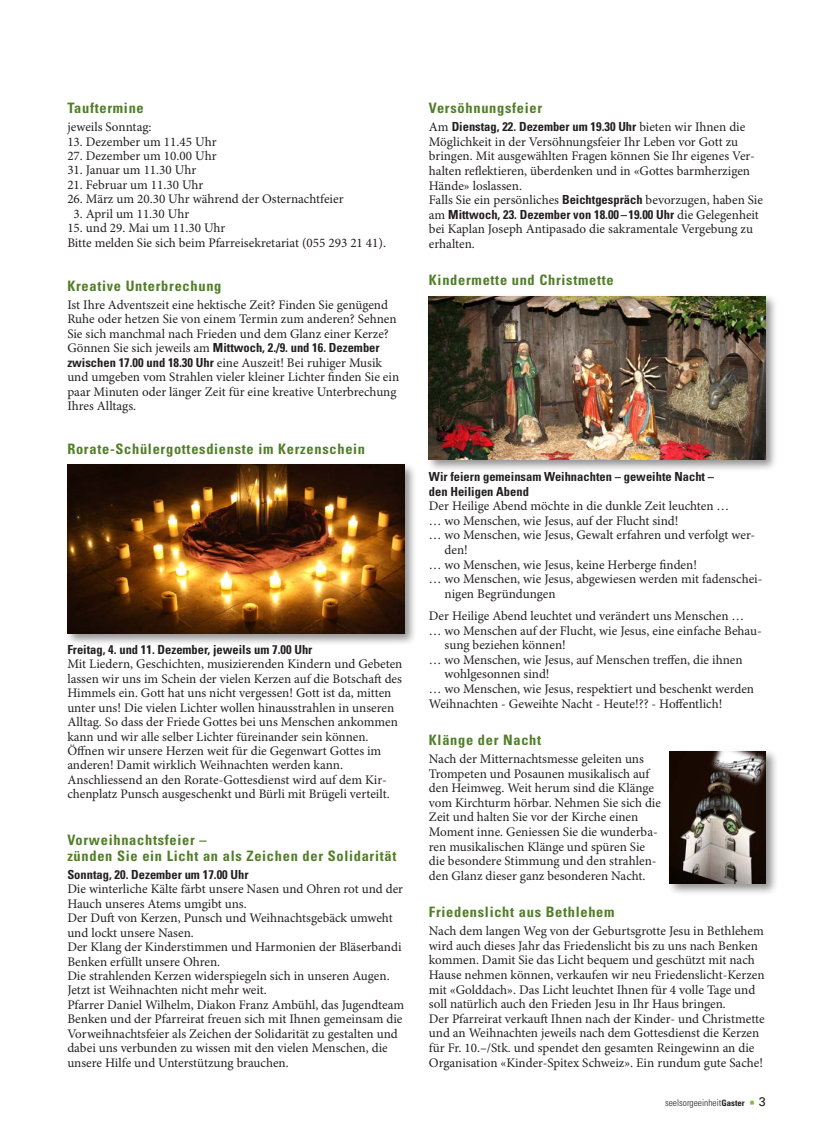
<style>
.page{position:relative;width:833px;height:1134px;background:#fff}
.page>*{position:absolute;margin:0;border:0;box-sizing:border-box;transform-origin:0 0}
.t1{font:700 condensed 14.38px/16.4px "Univers LT Std";letter-spacing:.05em;color:#517e28}
.t2{font:13.12px/14.5px "Minion Pro";color:#231f20}
.t3{font:700 condensed 12.5px/14.6px "Univers LT Std";color:#231f20}
.t4{font:300 condensed 9.38px "Univers LT Std";color:#231f20}
.s1{font-family:"Minion Pro";font-weight:400;font-stretch:normal;font-size:13.12px}
.s2{font-family:"Univers LT Std";font-weight:700;font-stretch:condensed;font-size:12.5px}
.s3{font-weight:700;font-size:8.75px}
.s4{font-family:"Minion Pro";font-weight:400;font-stretch:normal;font-size:13.12px;color:#82bb40}
.s5{font-weight:400;font-stretch:normal;font-size:12.5px}
</style>
<div class="page">
<div style="left:65px;top:462px;width:352px;height:184px;background:#231f20;opacity:.5"></div>
<img style="left:67px;top:465px;width:337px;height:168px">
<div style="left:426px;top:293px;width:352px;height:179px;background:#231f20;opacity:.5"></div>
<img style="left:429px;top:296px;width:336px;height:163px">
<div style="left:667px;top:748px;width:111px;height:148px;background:#231f20;opacity:.5"></div>
<img style="left:669px;top:751px;width:96px;height:132px">
<img style="left:705px;top:751px;width:60px;height:38px">
<p class="t1" style="left:67px;top:100px;width:78px">Tauftermine</p>
<p class="t2" style="left:67px;top:120px;width:86px">jeweils Sonntag:</p>
<p class="t2" style="left:67px;top:135px;width:151px">13. Dezember um 11.45 Uhr</p>
<p class="t2" style="left:67px;top:149px;width:151px">27. Dezember um 10.00 Uhr</p>
<p class="t2" style="left:67px;top:164px;width:130px">31. Januar um 11.30 Uhr</p>
<p class="t2" style="left:67px;top:178px;width:138px">21. Februar um 11.30 Uhr</p>
<p class="t2" style="left:67px;top:192px;width:278px">26. März um 20.30 Uhr während der Osternachtfeier</p>
<p class="t2" style="left:74px;top:207px;width:117px">3. April um 11.30 Uhr</p>
<p class="t2" style="left:67px;top:221px;width:320px">15. und 29. Mai um 11.30 Uhr<br>Bitte melden Sie sich beim Pfarreisekretariat (055 293 21 41).</p>
<p class="t1" style="left:67px;top:278px;width:156px">Kreative Unterbrechung</p>
<p class="t2" style="left:67px;top:298px;width:331px">Ist Ihre Adventszeit eine hektische Zeit? Finden Sie genügend<br>Ruhe oder hetzen Sie von einem Termin zum anderen? Sehnen<br>Sie sich manchmal nach Frieden und dem Glanz einer Kerze?</p>
<p class="t3" style="left:67px;top:340px;width:314px"><span class="s1">Gönnen Sie sich jeweils am</span> Mittwoch, 2./9. und 16. Dezember</p>
<p class="t2" style="left:67px;top:356px;width:333px"><span class="s2">zwischen 17.00 und 18.30 Uhr</span> eine Auszeit! Bei ruhiger Musik und umgeben vom Strahlen vieler kleiner Lichter finden Sie ein paar Minuten oder länger Zeit für eine kreative Unterbrechung Ihres Alltags.</p>
<p class="t1" style="left:67px;top:441px;width:299px">Rorate-Schülergottesdienste im Kerzenschein</p>
<p class="t3" style="left:67px;top:642px;width:247px">Freitag, 4. und 11. Dezember, jeweils um 7.00 Uhr</p>
<p class="t2" style="left:67px;top:657px;width:337px">Mit Liedern, Geschichten, musizierenden Kindern und Gebeten lassen wir uns im Schein der vielen Kerzen auf die Botschaft des Himmels ein. Gott hat uns nicht vergessen! Gott ist da, mitten unter uns! Die vielen Lichter wollen hinausstrahlen in unseren Alltag. So dass der Friede Gottes bei uns Menschen ankommen kann und wir alle selber Lichter füreinander sein können.<br>Öffnen wir unsere Herzen weit für die Gegenwart Gottes im anderen! Damit wirklich Weihnachten werden kann.<br>Anschliessend an den Rorate-Gottesdienst wird auf dem Kir&shy;chenplatz Punsch ausgeschenkt und Bürli mit Brügeli verteilt.</p>
<p class="t1" style="left:67px;top:831px;width:331px">Vorweihnachtsfeier –<br>zünden Sie ein Licht an als Zeichen der Solidarität</p>
<p class="t3" style="left:67px;top:867px;width:183px">Sonntag, 20. Dezember um 17.00 Uhr</p>
<p class="t2" style="left:67px;top:882px;width:338px">Die winterliche Kälte färbt unsere Nasen und Ohren rot und der Hauch unseres Atems umgibt uns.<br>Der Duft von Kerzen, Punsch und Weihnachtsgebäck umweht und lockt unsere Nasen.<br>Der Klang der Kinderstimmen und Harmonien der Bläserbandi Benken erfüllt unsere Ohren.<br>Die strahlenden Kerzen widerspiegeln sich in unseren Augen.<br>Jetzt ist Weihnachten nicht mehr weit.<br>Pfarrer Daniel Wilhelm, Diakon Franz Ambühl, das Jugendteam Benken und der Pfarreirat freuen sich mit Ihnen gemeinsam die Vorweihnachtsfeier als Zeichen der Solidarität zu gestalten und dabei uns verbunden zu wissen mit den vielen Menschen, die unsere Hilfe und Unterstützung brauchen.</p>
<p class="t1" style="left:429px;top:100px;width:115px">Versöhnungsfeier</p>
<p class="t3" style="left:429px;top:119px;width:318px"><span class="s1">Am</span> Dienstag, 22. Dezember um 19.30 Uhr <span class="s1">bieten wir Ihnen die</span></p>
<p class="t2" style="left:429px;top:135px;width:336px">Möglichkeit in der Versöhnungsfeier Ihr Leben vor Gott zu bringen. Mit ausgewählten Fragen können Sie Ihr eigenes Ver&shy;halten reflektieren, überdenken und in «Gottes barmherzigen Hände» loslassen.<br>Falls Sie ein persönliches <span class="s2">Beichtgespräch</span> bevorzugen, haben Sie</p>
<p class="t3" style="left:429px;top:207px;width:331px"><span class="s1">am</span> Mittwoch, 23. Dezember von 18.00–19.00 Uhr <span class="s1">die Gelegenheit</span></p>
<p class="t2" style="left:429px;top:222px;width:326px">bei Kaplan Joseph Antipasado die sakramentale Vergebung zu erhalten.</p>
<p class="t1" style="left:429px;top:272px;width:186px">Kindermette und Christmette</p>
<p class="t3" style="left:429px;top:469px;width:287px">Wir feiern gemeinsam Weihnachten – geweihte Nacht – den Heiligen Abend</p>
<p class="t2" style="left:429px;top:499px;width:302px">Der Heilige Abend möchte in die dunkle Zeit leuchten …</p>
<p class="t2" style="left:429px;top:514px;width:251px">… wo Menschen, wie Jesus, auf der Flucht sind!</p>
<p class="t2" style="left:429px;top:528px;width:328px">… wo Menschen, wie Jesus, Gewalt erfahren und verfolgt wer-</p>
<p class="t2" style="left:444px;top:543px;width:25px">den!</p>
<p class="t2" style="left:429px;top:558px;width:269px">… wo Menschen, wie Jesus, keine Herberge finden!</p>
<p class="t2" style="left:429px;top:572px;width:335px">… wo Menschen, wie Jesus, abgewiesen werden mit fadenschei-</p>
<p class="t2" style="left:444px;top:587px;width:112px">nigen Begründungen</p>
<p class="t2" style="left:429px;top:609px;width:317px">Der Heilige Abend leuchtet und verändert uns Menschen …</p>
<p class="t2" style="left:429px;top:624px;width:334px">… wo Menschen auf der Flucht, wie Jesus, eine einfache Behau-</p>
<p class="t2" style="left:444px;top:638px;width:123px">sung beziehen können!</p>
<p class="t2" style="left:429px;top:653px;width:315px">… wo Menschen, wie Jesus, auf Menschen treffen, die ihnen</p>
<p class="t2" style="left:444px;top:667px;width:106px">wohlgesonnen sind!</p>
<p class="t2" style="left:429px;top:682px;width:327px">… wo Menschen, wie Jesus, respektiert und beschenkt werden</p>
<p class="t2" style="left:429px;top:697px;width:295px">Weihnachten - Geweihte Nacht - Heute!?? - Hoffentlich!</p>
<p class="t1" style="left:429px;top:731px;width:114px">Klänge der Nacht</p>
<p class="t2" style="left:429px;top:752px;width:234px">Nach der Mitternachtsmesse geleiten uns Trompeten und Posaunen musikalisch auf den Heimweg. Weit herum sind die Klänge vom Kirchturm hörbar. Nehmen Sie sich die Zeit und halten Sie vor der Kirche einen Moment inne. Geniessen Sie die wunderba&shy;ren musikalischen Klänge und spüren Sie die besondere Stimmung und den strahlen&shy;den Glanz dieser ganz besonderen Nacht.</p>
<p class="t1" style="left:429px;top:904px;width:187px">Friedenslicht aus Bethlehem</p>
<p class="t2" style="left:429px;top:924px;width:337px">Nach dem langen Weg von der Geburtsgrotte Jesu in Bethlehem wird auch dieses Jahr das Friedenslicht bis zu uns nach Benken kommen. Damit Sie das Licht bequem und geschützt mit nach Hause nehmen können, verkaufen wir neu Friedenslicht-Kerzen mit «Golddach». Das Licht leuchtet Ihnen für 4 volle Tage und soll natürlich auch den Frieden Jesu in Ihr Haus bringen.<br>Der Pfarreirat verkauft Ihnen nach der Kinder- und Christmette und an Weihnachten jeweils nach dem Gottesdienst die Kerzen für Fr. 10.–/Stk. und spendet den gesamten Reingewinn an die Organisation «Kinder-Spitex Schweiz». Ein rundum gute Sache!</p>
<p class="t4" style="left:665px;top:1097px;width:102px">seelsorgeeinheit<span class="s3">Gaster</span> <span class="s4">■</span> <span class="s5">3</span></p>
</div>
